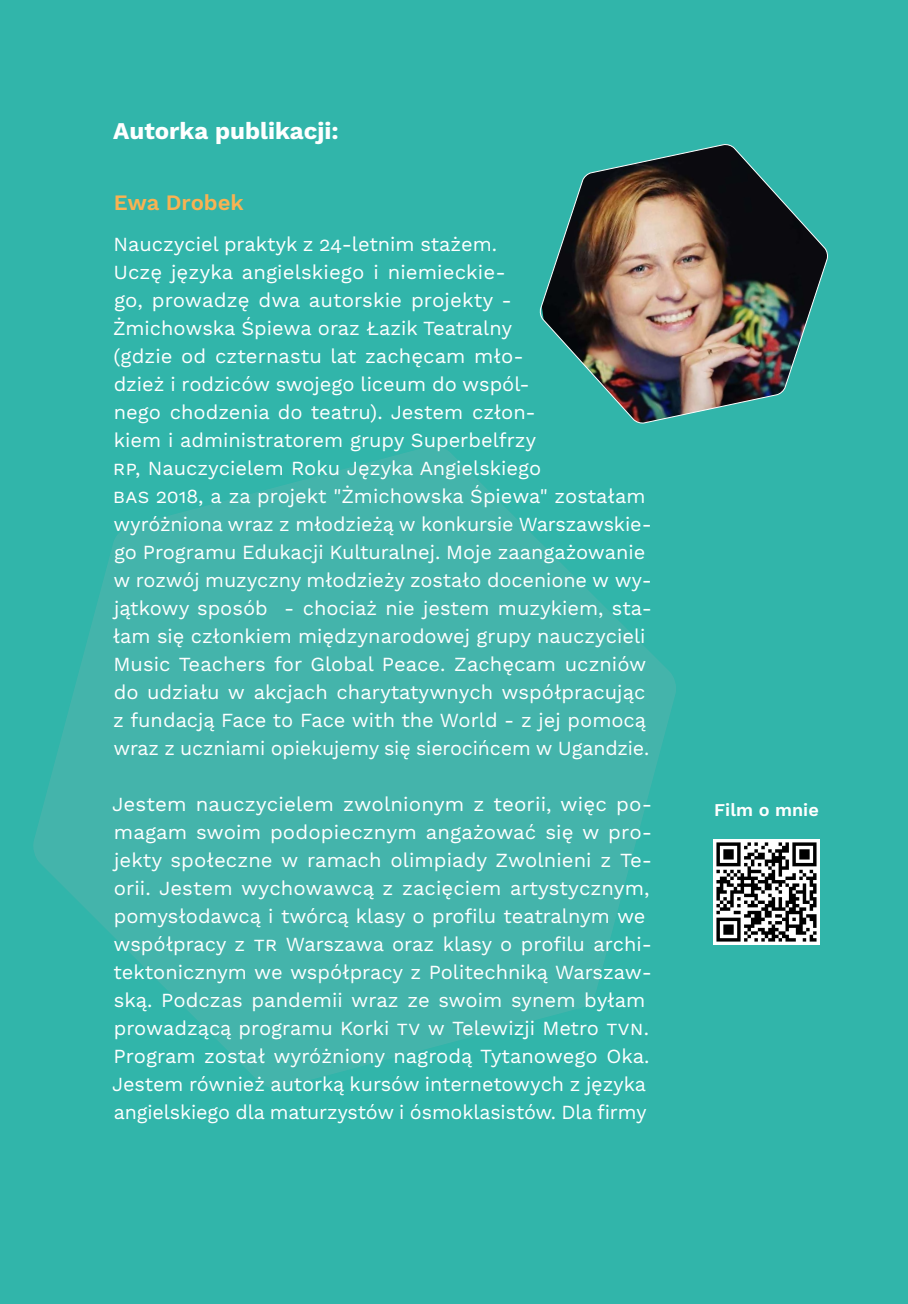
<style>
.page{position:relative;width:908px;height:1304px;background:#fff}
.page>*{position:absolute;margin:0;border:0;box-sizing:border-box;transform-origin:0 0}
.t1{font:700 24px "Work Sans";color:#fff}
.t2{font:600 22px "Work Sans";color:#f9b252}
.t3{font:20px/28px "Work Sans";color:#fff}
.t4{font:600 18px "Work Sans";color:#fff}
</style>
<div class="page">
<div style="left:0;top:0;width:907px;height:1304px;background:#31b5aa"></div>
<svg style="left:33px;top:446px;width:643px;height:642px;fill:#44b4ab"></svg>
<img style="left:539px;top:144px;width:289px;height:280px">
<img style="left:713px;top:839px;width:105px;height:106px">
<p class="t1" style="left:113px;top:117px;width:227px">Autorka publikacji:</p>
<p class="t2" style="left:114px;top:189px;width:131px">Ewa Drobek</p>
<p class="t3" style="left:113px;top:231px;width:540px">Nauczyciel praktyk z 24-letnim stażem.<br>Uczę języka angielskiego i niemieckie-<br>go, prowadzę dwa autorskie projekty -<br>Żmichowska Śpiewa oraz Łazik Teatralny<br>(gdzie od czternastu lat zachęcam mło-<br>dzież i rodziców swojego liceum do wspól-<br>nego chodzenia do teatru). Jestem człon-<br>kiem i administratorem grupy Superbelfrzy<br>RP, Nauczycielem Roku Języka Angielskiego<br>BAS 2018, a za projekt "Żmichowska Śpiewa" zostałam wyróżniona wraz z młodzieżą w konkursie Warszawskie&shy;go Programu Edukacji Kulturalnej. Moje zaangażowanie w rozwój muzyczny młodzieży zostało docenione w wy&shy;jątkowy sposób - chociaż nie jestem muzykiem, sta&shy;łam się członkiem międzynarodowej grupy nauczycieli Music Teachers for Global Peace. Zachęcam uczniów do udziału w akcjach charytatywnych współpracując z fundacją Face to Face with the World - z jej pomocą wraz z uczniami opiekujemy się sierocińcem w Ugandzie.</p>
<p class="t3" style="left:112px;top:791px;width:541px">Jestem nauczycielem zwolnionym z teorii, więc po&shy;magam swoim podopiecznym angażować się w pro&shy;jekty społeczne w ramach olimpiady Zwolnieni z Te&shy;orii. Jestem wychowawcą z zacięciem artystycznym, pomysłodawcą i twórcą klasy o profilu teatralnym we współpracy z TR Warszawa oraz klasy o profilu archi&shy;tektonicznym we współpracy z Politechniką Warszaw&shy;ską. Podczas pandemii wraz ze swoim synem byłam prowadzącą programu Korki TV w Telewizji Metro TVN.<br>Program został wyróżniony nagrodą Tytanowego Oka.<br>Jestem również autorką kursów internetowych z języka angielskiego dla maturzystów i ósmoklasistów. Dla firmy</p>
<p class="t4" style="left:714px;top:800px;width:106px">Film o mnie</p>
</div>
